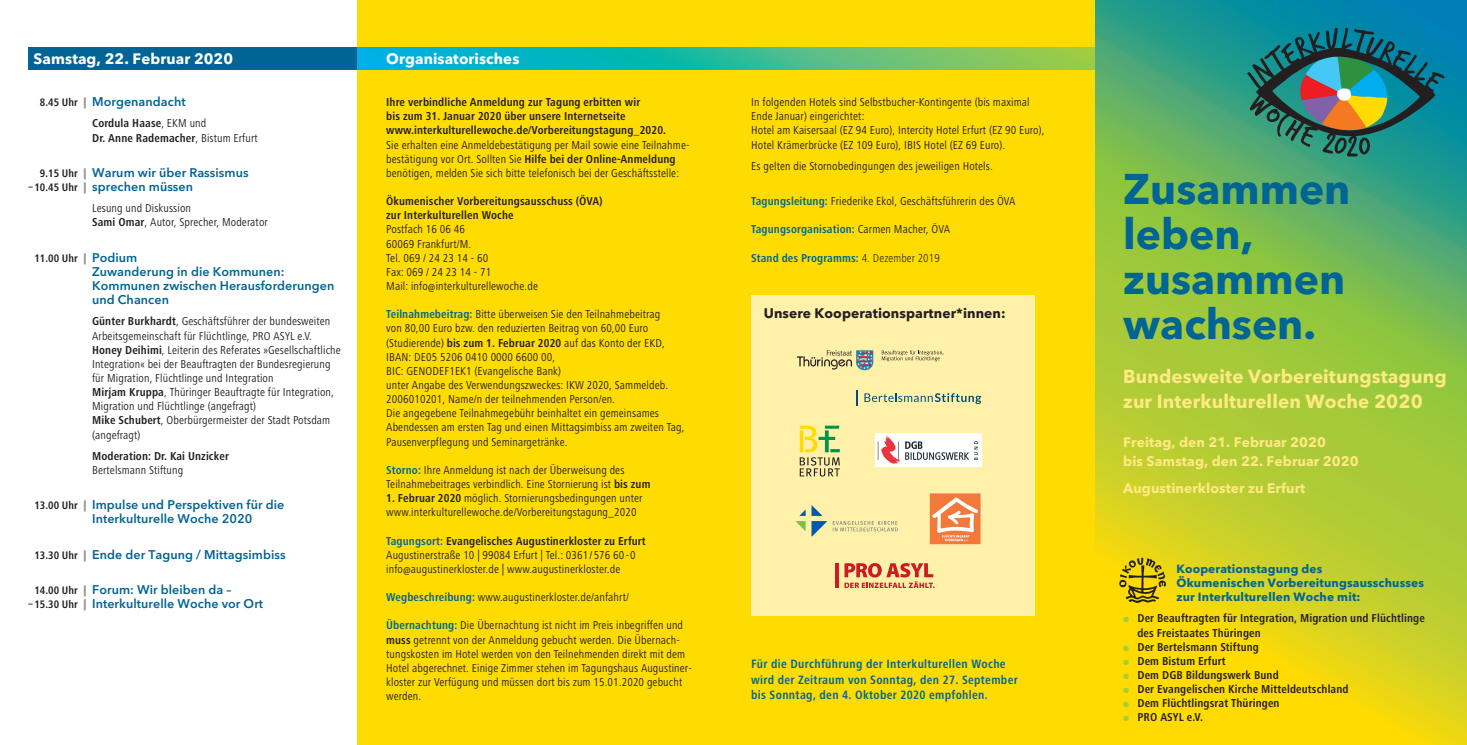
<style>
.page{position:relative;width:1467px;height:745px;background:#fff}
.page>*{position:absolute;margin:0;border:0;box-sizing:border-box;transform-origin:0 0}
.t1{font:700 42.5px/45px "Avenir Next";color:#006494}
.t2{font:700 18.75px/25px "Avenir Next";letter-spacing:.005em;color:#ffe982}
.t3{font:700 15px "Avenir Next";letter-spacing:.005em;color:#fff}
.t4{font:700 13.75px/18.8px "Avenir Next";letter-spacing:.005em;color:#ffe982}
.t5{font:700 13.75px "Avenir Next";letter-spacing:.005em;color:#231f20}
.t6{font:600 12.5px/14.1px "Avenir Next";letter-spacing:.005em;color:#006494}
.t7{font:700 condensed 12.5px/15.6px "Frutiger Next LT";letter-spacing:.025em;color:#006494}
.t8{font:condensed 11.88px/14.1px "Frutiger Next LT";letter-spacing:.01em;color:#231f20}
.t9{font:700 condensed 11.88px/14.1px "Frutiger Next LT";letter-spacing:.01em;color:#231f20}
.t10{font:700 11.88px/14.1px "Avenir Next";letter-spacing:.015em;color:#006494}
.t11{font:700 condensed 11.88px "Frutiger Next LT";letter-spacing:.01em;color:#006494}
.t12{font:700 condensed 11.25px "Frutiger Next LT";letter-spacing:.005em;color:#231f20}
.s1{font-family:"Frutiger Next LT";font-weight:700;font-stretch:condensed;font-size:11.25px;color:#231f20}
.s2{font-family:"Frutiger Next LT";font-weight:900;font-size:11.25px;color:#939598}
.s3{font-weight:400}
.s4{font-family:"Frutiger Next LT";font-weight:500;font-stretch:condensed;color:#231f20}
.s5{font-weight:700}
.s6{font-weight:900;font-stretch:normal;color:#939598}
.s7{font-family:"Avenir Next";font-weight:600;font-stretch:normal;font-size:12.5px;color:#006494}
.s8{font-weight:700;color:#006494}
.s9{font-weight:400;color:#231f20}
.s10{font-weight:300;color:#231f20}
.s11{color:#a6ce39}
</style>
<div class="page">
<svg style="left:1095px;top:0;width:372px;height:744px;background:#9ec33e"></svg>
<div style="left:358px;top:0;width:737px;height:744px;background:#ffdc01"></div>
<div style="left:751px;top:294px;width:284px;height:321px;background:#fff0aa"></div>
<svg style="left:1247px;top:28px;width:197px;height:128px;background:#307a75"></svg>
<img style="left:876px;top:433px;width:105px;height:33px">
<div style="left:28px;top:48px;width:330px;height:22px;background:#006494"></div>
<svg style="left:358px;top:48px;width:737px;height:22px;background:#39bb9a"></svg>
<svg style="left:864px;top:393px;width:117px;height:11px"></svg>
<svg style="left:857px;top:390px;width:1px;height:15px"></svg>
<svg style="left:796px;top:505px;width:31px;height:31px"></svg>
<svg style="left:833px;top:521px;width:65px;height:10px"></svg>
<svg style="left:800px;top:425px;width:40px;height:51px"></svg>
<hr style="left:835px;top:562px;width:4px;height:25px;background:#cb1c23">
<svg style="left:844px;top:563px;width:91px;height:24px"></svg>
<img style="left:1120px;top:557px;width:46px;height:45px">
<div style="left:930px;top:493px;width:51px;height:50px;background:#f3793b"></div>
<svg style="left:932px;top:497px;width:46px;height:44px"></svg>
<svg style="left:797px;top:350px;width:76px;height:20px"></svg>
<svg style="left:882px;top:350px;width:62px;height:11px"></svg>
<p class="t3" style="left:34px;top:52px;width:201px">Samstag, 22. Februar 2020</p>
<p class="t6" style="left:40px;top:96px;width:147px"><span class="s1">8.45 Uhr</span> <span class="s2">|</span> Morgenandacht</p>
<p class="t9" style="left:92px;top:117px;width:167px">Cordula Haase<span class="s3">, EKM und<br></span>Dr. Anne Rademacher<span class="s3">, Bistum Erfurt</span></p>
<p class="t6" style="left:40px;top:166px;width:210px"><span class="s1">9.15 Uhr</span> <span class="s2">|</span> Warum wir über Rassismus</p>
<p class="t6" style="left:28px;top:181px;width:166px"><span class="s4">–</span> <span class="s1">10.45 Uhr</span> <span class="s2">|</span> sprechen müssen</p>
<p class="t8" style="left:92px;top:202px;width:177px">Lesung und Diskussion<br><span class="s5">Sami Omar</span>, Autor, Sprecher, Moderator</p>
<p class="t12" style="left:34px;top:253px;width:105px">11.00 Uhr <span class="s6">|</span> <span class="s7">Podium</span></p>
<p class="t6" style="left:92px;top:265px;width:244px">Zuwanderung in die Kommunen:<br>Kommunen zwischen Herausforderungen und Chancen</p>
<p class="t8" style="left:92px;top:315px;width:250px"><span class="s5">Günter Burkhardt</span>, Geschäftsführer der bundesweiten Arbeitsgemeinschaft für Flüchtlinge, PRO ASYL e.V.<br><span class="s5">Honey Deihimi</span>, Leiterin des Referates »Gesellschaftliche Integration« bei der Beauftragten der Bundesregierung für Migration, Flüchtlinge und Integration<br><span class="s5">Mirjam Kruppa</span>, Thüringer Beauftragte für Integration, Migration und Flüchtlinge (angefragt)<br><span class="s5">Mike Schubert</span>, Oberbürgermeister der Stadt Potsdam (angefragt)</p>
<p class="t9" style="left:92px;top:449px;width:138px">Moderation: Dr. Kai Unzicker</p>
<p class="t8" style="left:92px;top:463px;width:93px">Bertelsmann Stiftung</p>
<p class="t6" style="left:92px;top:498px;width:194px;text-indent:-58px"><span class="s1">13.00 Uhr</span> <span class="s2">|</span> Impulse und Perspektiven für die<br>Interkulturelle Woche 2020</p>
<p class="t6" style="left:34px;top:548px;width:253px"><span class="s1">13.30 Uhr</span> <span class="s2">|</span> Ende der Tagung / Mittagsimbiss</p>
<p class="t6" style="left:34px;top:583px;width:199px"><span class="s1">14.00 Uhr</span> <span class="s2">|</span> Forum: Wir bleiben da –</p>
<p class="t6" style="left:28px;top:597px;width:236px"><span class="s4">–</span> <span class="s1">15.30 Uhr</span> <span class="s2">|</span> Interkulturelle Woche vor Ort</p>
<p class="t3" style="left:386px;top:52px;width:135px">Organisatorisches</p>
<p class="t9" style="left:386px;top:96px;width:281px">Ihre verbindliche Anmeldung zur Tagung erbitten wir<br>bis zum 31. Januar 2020 über unsere Internetseite www.interkulturellewoche.de/Vorbereitungstagung_2020.</p>
<p class="t8" style="left:386px;top:138px;width:305px">Sie erhalten eine Anmeldebestätigung per Mail sowie eine Teilnahme&shy;bestätigung vor Ort. Sollten Sie <span class="s5">Hilfe bei der Online-Anmeldung </span>benötigen, melden Sie sich bitte telefonisch bei der Geschäftsstelle:</p>
<p class="t9" style="left:386px;top:195px;width:218px">Ökumenischer Vorbereitungsausschuss (ÖVA) zur Interkulturellen Woche</p>
<p class="t8" style="left:386px;top:223px;width:153px">Postfach 16 06 46<br>60069 Frankfurt/M.<br>Tel. 069 / 24 23 14 - 60<br>Fax: 069 / 24 23 14 - 71<br>Mail: info@interkulturellewoche.de</p>
<p class="t8" style="left:386px;top:308px;width:300px"><span class="s8">Teilnahmebeitrag:</span> Bitte überweisen Sie den Teilnahmebeitrag<br>von 80,00 Euro bzw. den reduzierten Beitrag von 60,00 Euro (Studierende) <span class="s5">bis zum 1. Februar 2020</span> auf das Konto der EKD, IBAN: DE05 5206 0410 0000 6600 00,<br>BIC: GENODEF1EK1 (Evangelische Bank)<br>unter Angabe des Verwendungszweckes: IKW 2020, Sammeldeb.<br>2006010201, Name/n der teilnehmenden Person/en.<br>Die angegebene Teilnahmegebühr beinhaltet ein gemeinsames Abendessen am ersten Tag und einen Mittagsimbiss am zweiten Tag, Pausenverpflegung und Seminargetränke.</p>
<p class="t8" style="left:386px;top:463px;width:266px"><span class="s8">Storno:</span> Ihre Anmeldung ist nach der Überweisung des<br>Teilnahme beitrages verbindlich. Eine Stornierung ist <span class="s5">bis zum</span></p>
<p class="t8" style="left:386px;top:492px;width:258px"><span class="s5">1. Februar 2020</span> möglich. Stornierungsbedingungen unter www.interkulturellewoche.de/Vorbereitungstagung_2020</p>
<p class="t8" style="left:386px;top:534px;width:261px"><span class="s8">Tagungsort:</span> <span class="s5">Evangelisches Augustinerkloster zu Erfurt<br></span>Augustinerstraße 10 | 99084 Erfurt | Tel.: 0361/576 60-0 info@augustinerkloster.de | www.augustinerkloster.de</p>
<p class="t8" style="left:386px;top:590px;width:244px"><span class="s8">Wegbeschreibung:</span> www.augustinerkloster.de/anfahrt/</p>
<p class="t8" style="left:386px;top:619px;width:307px"><span class="s8">Übernachtung:</span> Die Übernachtung ist nicht im Preis inbegriffen und <span class="s5">muss</span> getrennt von der Anmeldung gebucht werden. Die Übernach&shy;tungskosten im Hotel werden von den Teilnehmenden direkt mit dem Hotel abgerechnet. Einige Zimmer stehen im Tagungshaus Augustiner&shy;kloster zur Verfügung und müssen dort bis zum 15.01.2020 gebucht werden.</p>
<p class="t8" style="left:751px;top:96px;width:295px">In folgenden Hotels sind Selbstbucher-Kontingente (bis maximal Ende Januar) eingerichtet:<br>Hotel am Kaisersaal (EZ 94 Euro), Intercity Hotel Erfurt (EZ 90 Euro), Hotel Krämerbrücke (EZ 109 Euro), IBIS Hotel (EZ 69 Euro).</p>
<p class="t8" style="left:751px;top:160px;width:243px">Es gelten die Stornobedingungen des jeweiligen Hotels.</p>
<p class="t8" style="left:751px;top:195px;width:266px"><span class="s8">Tagungsleitung:</span> Friederike Ekol, Geschäftsführerin des ÖVA</p>
<p class="t11" style="left:751px;top:225px;width:200px">Tagungsorganisation: <span class="s9">Carmen Macher, ÖVA</span></p>
<p class="t11" style="left:751px;top:253px;width:190px">Stand des Programms: <span class="s10">4. Dezember 2019</span></p>
<p class="t5" style="left:764px;top:307px;width:243px">Unsere Kooperationspartner*innen:</p>
<p class="t7" style="left:751px;top:656px;width:268px">Für die Durchführung der Interkulturellen Woche wird der Zeitraum von Sonntag, den 27. September bis Sonntag, den 4. Oktober 2020 empfohlen.</p>
<h1 class="t1" style="left:1123px;top:171px;width:229px">Zusammen leben, zusammen wachsen.</h1>
<h2 class="t2" style="left:1123px;top:365px;width:325px">Bundesweite Vorbereitungstagung zur Interkulturellen Woche 2020</h2>
<p class="t4" style="left:1123px;top:434px;width:237px">Freitag, den 21. Februar 2020<br>bis Samstag, den 22. Februar 2020</p>
<p class="t4" style="left:1123px;top:480px;width:184px">Augustinerkloster zu Erfurt</p>
<p class="t10" style="left:1176px;top:562px;width:249px">Kooperationstagung des<br>Ökumenischen Vorbereitungsausschusses zur Interkulturellen Woche mit:</p>
<p class="t9" style="left:1137px;top:612px;width:289px;text-indent:-14px"><span class="s11">●</span> Der Beauftragten für Integration, Migration und Flüchtlinge des Freistaates Thüringen</p>
<p class="t9" style="left:1123px;top:640px;width:137px"><span class="s11">●</span> Der Bertelsmann Stiftung</p>
<p class="t9" style="left:1123px;top:654px;width:104px"><span class="s11">●</span> Dem Bistum Erfurt</p>
<p class="t9" style="left:1123px;top:668px;width:157px"><span class="s11">●</span> Dem DGB Bildungswerk Bund</p>
<p class="t9" style="left:1123px;top:682px;width:227px"><span class="s11">●</span> Der Evangelischen Kirche Mitteldeutschland</p>
<p class="t9" style="left:1123px;top:696px;width:158px"><span class="s11">●</span> Dem Flüchtlingsrat Thüringen</p>
<p class="t9" style="left:1123px;top:710px;width:81px"><span class="s11">●</span> PRO ASYL e.V.</p>
</div>
